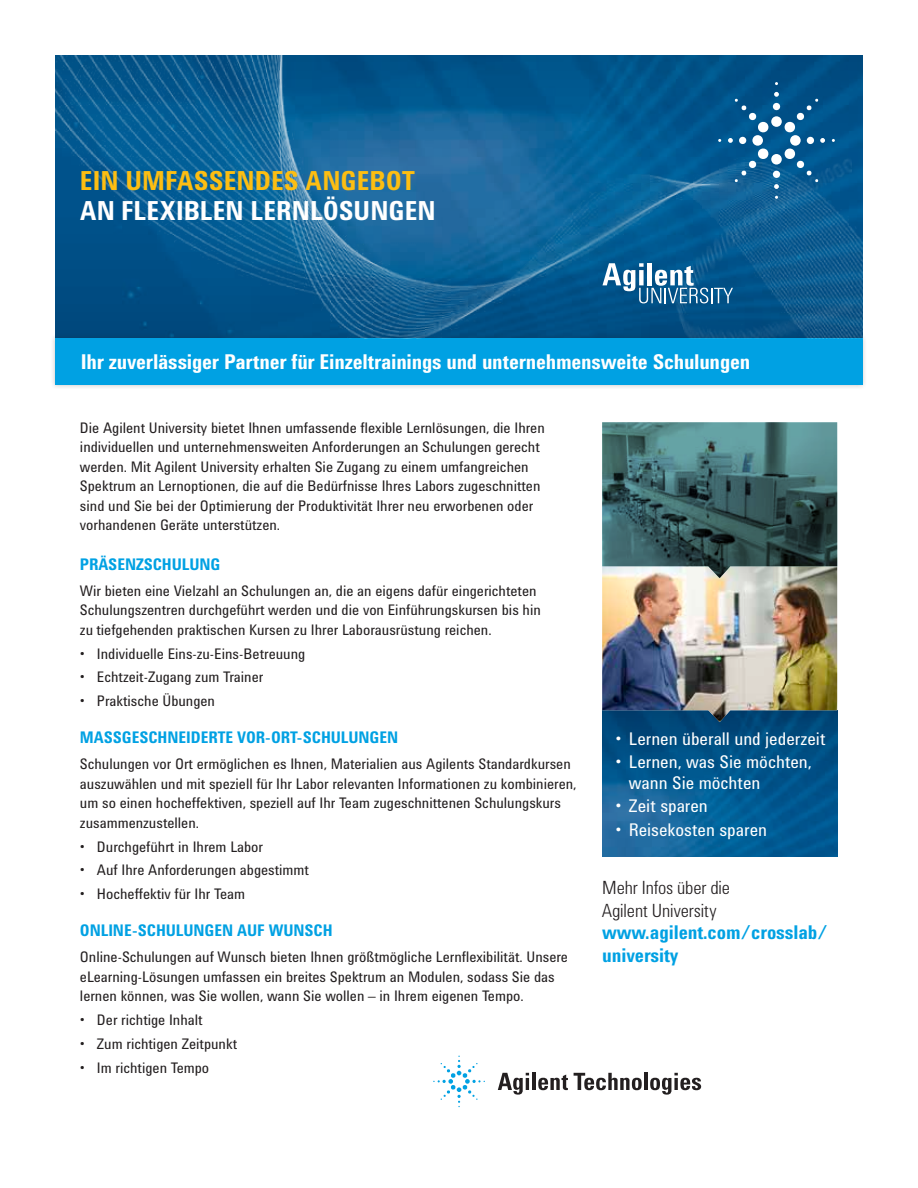
<style>
.page{position:relative;width:918px;height:1188px;background:#fff}
.page>*{position:absolute;margin:0;border:0;box-sizing:border-box;transform-origin:0 0}
.t1{font:700 27px "Agilent Condensed CFF";color:#fff}
.t2{font:700 27px "Agilent Condensed CFF";color:#fdbe12}
.t3{font:700 21px "Agilent Condensed CFF";letter-spacing:-.01em;color:#fff}
.t4{font:700 19.5px/22.5px "Agilent Condensed CFF";letter-spacing:-.005em;color:#00a1e3}
.t5{font:300 18.75px/22.5px "Agilent Condensed CFF";letter-spacing:-.005em;color:#231f20}
.t6{font:18px/21px "Agilent Condensed CFF";color:#fff}
.t7{font:700 16.5px "Agilent Condensed CFF";letter-spacing:-.005em;color:#00a1e3}
.t8{font:15px/19.5px "Agilent Condensed CFF";color:#231f20}
</style>
<div class="page">
<img style="left:55px;top:55px;width:808px;height:278px">
<div style="left:50px;top:333px;width:818px;height:58px;background:#231f20;opacity:.25"></div>
<div style="left:55px;top:339px;width:808px;height:46px;background:#00a1e3"></div>
<img style="left:602px;top:722px;width:235px;height:134px">
<svg style="left:498px;top:1073px;width:31px;height:22px"></svg>
<hr style="left:532px;top:1073px;width:4px;height:17px;background:#231f20">
<svg style="left:538px;top:1075px;width:30px;height:15px"></svg>
<svg style="left:574px;top:1073px;width:68px;height:17px"></svg>
<hr style="left:644px;top:1073px;width:4px;height:17px;background:#231f20">
<svg style="left:650px;top:1073px;width:51px;height:22px"></svg>
<svg style="left:433px;top:1056px;width:52px;height:51px"></svg>
<img style="left:656px;top:73px;width:196px;height:266px">
<svg style="left:728px;top:92px;width:97px;height:97px"></svg>
<svg style="left:602px;top:263px;width:131px;height:40px"></svg>
<img style="left:602px;top:422px;width:235px;height:300px">
<h1 class="t2" style="left:80px;top:160px;width:101px">EIN UMFASSENDES</h1>
<h1 class="t2" style="left:306px;top:160px;width:17px">ANGE</h1>
<h1 class="t2" style="left:370px;top:160px;width:31px">BOT</h1>
<h1 class="t1" style="left:80px;top:190px;width:135px">AN FLEXIBLEN</h1>
<h1 class="t1" style="left:251px;top:190px;width:15px">LERNL</h1>
<h1 class="t1" style="left:323px;top:190px;width:33px">ÖSUNGEN</h1>
<h2 class="t3" style="left:81px;top:346px;width:671px">Ihr zuverlässiger Partner für Einzeltrainings und unternehmensweite Schulungen</h2>
<p class="t8" style="left:80px;top:417px;width:466px">Die Agilent University bietet Ihnen umfassende flexible Lernlösungen, die Ihren individuellen und unternehmensweiten Anforderungen an Schulungen gerecht werden. Mit Agilent University erhalten Sie Zugang zu einem umfangreichen Spektrum an Lernoptionen, die auf die Bedürfnisse Ihres Labors zugeschnitten sind und Sie bei der Optimierung der Produktivität Ihrer neu erworbenen oder vorhandenen Geräte unterstützen.</p>
<p class="t7" style="left:80px;top:551px;width:142px">Präsenzschulung</p>
<p class="t8" style="left:80px;top:580px;width:462px">Wir bieten eine Vielzahl an Schulungen an, die an eigens dafür eingerichteten<br>Schulungszentren durchgeführt werden und die von Einführungskursen bis hin zu tiefgehenden praktischen Kursen zu Ihrer Laborausrüstung reichen.</p>
<p class="t8" style="left:80px;top:643px;width:227px">• Individuelle Eins-zu-Eins-Betreuung</p>
<p class="t8" style="left:80px;top:667px;width:185px">• Echtzeit-Zugang zum Trainer</p>
<p class="t8" style="left:80px;top:691px;width:137px">• Praktische Übungen</p>
<p class="t7" style="left:80px;top:725px;width:320px">MaSSgeschneiderte Vor-Ort-Schulungen</p>
<p class="t8" style="left:80px;top:754px;width:498px">Schulungen vor Ort ermöglichen es Ihnen, Materialien aus Agilents Standardkursen auszuwählen und mit speziell für Ihr Labor relevanten Informationen zu kombinieren, um so einen hocheffektiven, speziell auf Ihr Team zugeschnittenen Schulungskurs zusammenzustellen.</p>
<p class="t8" style="left:80px;top:836px;width:185px">• Durchgeführt in Ihrem Labor</p>
<p class="t8" style="left:80px;top:860px;width:231px">• Auf Ihre Anforderungen abgestimmt</p>
<p class="t8" style="left:80px;top:884px;width:167px">• Hocheffektiv für Ihr Team</p>
<p class="t7" style="left:80px;top:918px;width:254px">Online-Schulungen auf Wunsch</p>
<p class="t8" style="left:80px;top:947px;width:490px">Online-Schulungen auf Wunsch bieten Ihnen größtmögliche Lernflexibilität. Unsere eLearning-Lösungen umfassen ein breites Spektrum an Modulen, sodass Sie das lernen können, was Sie wollen, wann Sie wollen – in Ihrem eigenen Tempo.</p>
<p class="t8" style="left:80px;top:1010px;width:124px">• Der richtige Inhalt</p>
<p class="t8" style="left:80px;top:1033px;width:159px">• Zum richtigen Zeitpunkt</p>
<p class="t8" style="left:80px;top:1057px;width:131px">• Im richtigen Tempo</p>
<p class="t6" style="left:615px;top:728px;width:212px">• Lernen überall und jederzeit</p>
<p class="t6" style="left:629px;top:751px;width:184px;text-indent:-14px">• Lernen, was Sie möchten, wann Sie möchten</p>
<p class="t6" style="left:615px;top:795px;width:94px">• Zeit sparen</p>
<p class="t6" style="left:615px;top:818px;width:153px">• Reisekosten sparen</p>
<p class="t5" style="left:602px;top:875px;width:129px">Mehr Infos über die<br>Agilent University</p>
<h3 class="t4" style="left:602px;top:921px;width:227px">www.agilent.com/crosslab/ university</h3>
</div>
